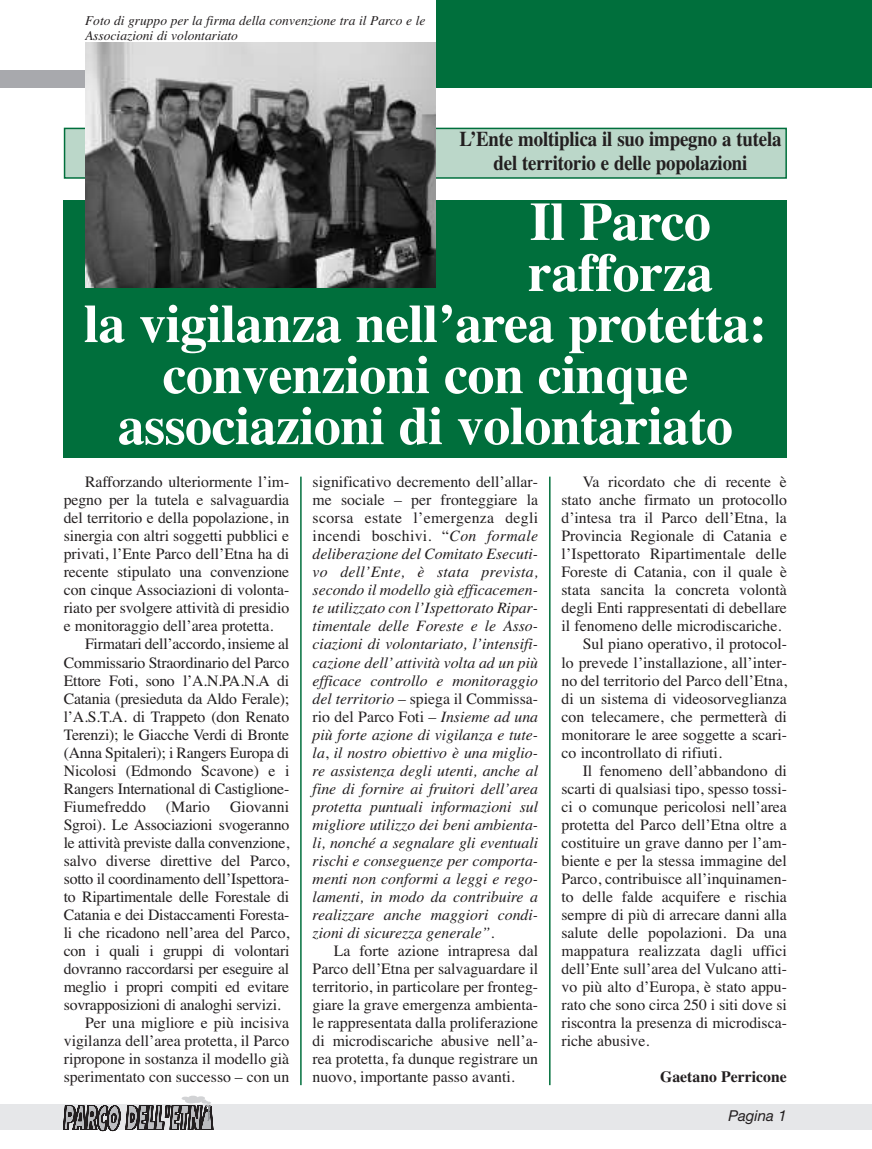
<style>
.page{position:relative;width:872px;height:1149px;background:#fff}
.page>*{position:absolute;margin:0;border:0;box-sizing:border-box;transform-origin:0 0}
.t1{font:700 54px "Times";letter-spacing:-.01em;color:#fff}
.t2{font:700 21px/24px "Times";letter-spacing:-.01em;color:#231f20;text-align:center;scale:.9 1}
.t3{font:15.75px/18px "Times";color:#231f20;text-align:justify}
.t4{font:italic 15.75px/18px "Times";color:#231f20;text-align:justify}
.t5{font:700 15.75px "Times";color:#231f20}
.t6{font:italic 15px "Helvetica Neue";color:#231f20}
.t7{font:italic 13.5px/15px "Times";color:#231f20}
.s1{font-style:normal}
</style>
<div class="page">
<div style="left:0;top:70px;width:436px;height:17px;background:#a8a9ad"></div>
<div style="left:436px;top:0;width:436px;height:87px;background:#006f3c"></div>
<div style="left:0;top:1103px;width:872px;height:26px;background:#e6e7e9"></div>
<svg style="left:64px;top:1095px;width:148px;height:35px"></svg>
<hr style="left:300px;top:476px;width:2px;height:608px;background:#006f3c">
<hr style="left:549px;top:476px;width:1px;height:608px;background:#006f3c">
<div style="left:65px;top:128px;width:721px;height:50px;background:#bbd7c9"></div>
<div style="left:64px;top:128px;width:723px;height:51px;border:2px solid #006f3c"></div>
<div style="left:64px;top:200px;width:723px;height:257px;background:#006f3c"></div>
<img style="left:85px;top:43px;width:351px;height:245px">
<p class="t7" style="left:85px;top:13px;width:342px">Foto di gruppo per la firma della convenzione tra il Parco e le<br>Associazioni di volontariato</p>
<h2 class="t2" style="left:459px;top:127px;width:360px">L’Ente moltiplica il suo impegno a tutela del territorio e delle popolazioni</h2>
<h1 class="t1" style="left:530px;top:190px;width:183px">Il Parco</h1>
<h1 class="t1" style="left:528px;top:241px;width:187px">rafforza</h1>
<h1 class="t1" style="left:84px;top:292px;width:684px">la vigilanza nell’area protetta:</h1>
<h1 class="t1" style="left:163px;top:343px;width:527px">convenzioni con cinque</h1>
<h1 class="t1" style="left:118px;top:394px;width:617px">associazioni di volontariato</h1>
<p class="t3" style="left:64px;top:473px;width:227px;text-indent:21px">Rafforzando ulteriormente l’im&shy;pegno per la tutela e salvaguardia del territorio e della popolazione, in sinergia con altri soggetti pubblici e privati, l’Ente Parco dell’Etna ha di recente stipulato una convenzione con cinque Associazioni di volonta&shy;riato per svolgere attività di presidio e monitoraggio dell’area protetta.</p>
<p class="t3" style="left:64px;top:635px;width:227px;text-indent:21px">Firmatari dell’accordo, insieme al Commissario Straordinario del Parco Ettore Foti, sono l’A.N.PA.N.A di Catania (presieduta da Aldo Ferale); l’A.S.T.A. di Trappeto (don Renato Terenzi); le Giacche Verdi di Bronte (Anna Spitaleri); i Rangers Europa di Nicolosi (Edmondo Scavone) e i Rangers International di Castiglione-Fiumefreddo</p>
<p class="t3" style="left:166px;top:796px;width:46px">(Mario</p>
<p class="t3" style="left:230px;top:796px;width:61px">Giovanni</p>
<p class="t3" style="left:64px;top:814px;width:227px">Sgroi). Le Associazioni svogeranno</p>
<p class="t3" style="left:64px;top:832px;width:227px">le attività previste dalla convenzione,</p>
<p class="t3" style="left:64px;top:850px;width:227px">salvo diverse direttive del Parco,</p>
<p class="t3" style="left:64px;top:868px;width:227px">sotto il coordinamento dell’Ispettora-</p>
<p class="t3" style="left:64px;top:886px;width:227px">to Ripartimentale delle Forestale di</p>
<p class="t3" style="left:64px;top:904px;width:227px">Catania e dei Distaccamenti Foresta-</p>
<p class="t3" style="left:64px;top:922px;width:227px">li che ricadono nell’area del Parco,</p>
<p class="t3" style="left:64px;top:940px;width:227px">con i quali i gruppi di volontari</p>
<p class="t3" style="left:64px;top:958px;width:227px">dovranno raccordarsi per eseguire al</p>
<p class="t3" style="left:64px;top:976px;width:227px">meglio i propri compiti ed evitare</p>
<p class="t3" style="left:64px;top:994px;width:218px">sovrapposizioni di analoghi servizi.</p>
<p class="t3" style="left:85px;top:1012px;width:206px">Per una migliore e più incisiva</p>
<p class="t3" style="left:64px;top:1030px;width:227px">vigilanza dell’area protetta, il Parco</p>
<p class="t3" style="left:64px;top:1048px;width:227px">ripropone in sostanza il modello già</p>
<p class="t3" style="left:64px;top:1066px;width:227px">sperimentato con successo – con un</p>
<p class="t4" style="left:313px;top:473px;width:227px"><span class="s1">significativo decremento dell’allar&shy;me sociale – per fronteggiare la scorsa estate l’emergenza degli incendi boschivi. “</span>Con formale deliberazione del Comitato Esecuti&shy;vo dell’Ente, è stata prevista, secondo il modello già efficacemen&shy;te utilizzato con l’Ispettorato Ripar&shy;timentale delle Foreste e le Asso&shy;ciazioni di volontariato, l’intensifi&shy;cazione dell’ attività volta ad un più efficace controllo e monitoraggio del territorio <span class="s1">– spiega il Commissa&shy;rio del Parco Foti –</span> Insieme ad una più forte azione di vigilanza e tute&shy;la<span class="s1">,</span> il nostro obiettivo è una miglio&shy;re assistenza degli utenti, anche al fine di fornire ai fruitori dell’area protetta puntuali informazioni sul migliore utilizzo dei beni ambienta&shy;li, nonché a segnalare gli eventuali rischi e conseguenze per comporta&shy;menti non conformi a leggi e rego&shy;lamenti, in modo da contribuire a realizzare anche maggiori condi&shy;zioni di sicurezza generale”<span class="s1">.</span></p>
<p class="t3" style="left:313px;top:940px;width:227px;text-indent:21px">La forte azione intrapresa dal Parco dell’Etna per salvaguardare il territorio, in particolare per fronteg&shy;giare la grave emergenza ambienta&shy;le rappresentata dalla proliferazione di microdiscariche abusive nell’a&shy;rea protetta, fa dunque registrare un nuovo, importante passo avanti.</p>
<p class="t3" style="left:583px;top:473px;width:206px">Va ricordato che di recente è</p>
<p class="t3" style="left:561px;top:491px;width:227px">stato anche firmato un protocollo</p>
<p class="t3" style="left:561px;top:509px;width:227px">d’intesa tra il Parco dell’Etna, la</p>
<p class="t3" style="left:561px;top:527px;width:227px">Provincia Regionale di Catania e</p>
<p class="t3" style="left:561px;top:545px;width:227px">l’Ispettorato Ripartimentale delle</p>
<p class="t3" style="left:561px;top:563px;width:227px">Foreste di Catania, con il quale è</p>
<p class="t3" style="left:561px;top:581px;width:227px">stata sancita la concreta volontà</p>
<p class="t3" style="left:561px;top:599px;width:227px">degli Enti rappresentati di debellare</p>
<p class="t3" style="left:561px;top:617px;width:221px">il fenomeno delle microdiscariche.</p>
<p class="t3" style="left:583px;top:635px;width:206px">Sul piano operativo, il protocol-</p>
<p class="t3" style="left:561px;top:653px;width:227px">lo prevede l’installazione, all’inter-</p>
<p class="t3" style="left:561px;top:671px;width:227px">no del territorio del Parco dell’Etna,</p>
<p class="t3" style="left:561px;top:689px;width:227px">di un sistema di videosorveglianza</p>
<p class="t3" style="left:561px;top:706px;width:227px">con telecamere, che permetterà di</p>
<p class="t3" style="left:561px;top:724px;width:227px">monitorare le aree soggette a scari-</p>
<p class="t3" style="left:561px;top:742px;width:162px">co incontrollato di rifiuti.</p>
<p class="t3" style="left:583px;top:760px;width:206px">Il fenomeno dell’abbandono di</p>
<p class="t3" style="left:561px;top:778px;width:227px">scarti di qualsiasi tipo, spesso tossi-</p>
<p class="t3" style="left:561px;top:796px;width:227px">ci o comunque pericolosi nell’area</p>
<p class="t3" style="left:561px;top:814px;width:227px">protetta del Parco dell’Etna oltre a</p>
<p class="t3" style="left:561px;top:832px;width:227px">costituire un grave danno per l’am-</p>
<p class="t3" style="left:561px;top:850px;width:227px">biente e per la stessa immagine del</p>
<p class="t3" style="left:561px;top:868px;width:227px">Parco, contribuisce all’inquinamen-</p>
<p class="t3" style="left:561px;top:886px;width:227px">to delle falde acquifere e rischia</p>
<p class="t3" style="left:561px;top:904px;width:227px">sempre di più di arrecare danni alla</p>
<p class="t3" style="left:561px;top:922px;width:227px">salute delle popolazioni. Da una</p>
<p class="t3" style="left:561px;top:940px;width:227px">mappatura realizzata dagli uffici</p>
<p class="t3" style="left:561px;top:958px;width:227px">dell’Ente sull’area del Vulcano atti-</p>
<p class="t3" style="left:561px;top:976px;width:227px">vo più alto d’Europa, è stato appu-</p>
<p class="t3" style="left:561px;top:994px;width:227px">rato che sono circa 250 i siti dove si</p>
<p class="t3" style="left:561px;top:1012px;width:227px">riscontra la presenza di microdisca-</p>
<p class="t3" style="left:561px;top:1030px;width:89px">riche abusive.</p>
<p class="t5" style="left:660px;top:1066px;width:128px">Gaetano Perricone</p>
<p class="t6" style="left:728px;top:1109px;width:60px">Pagina 1</p>
</div>
